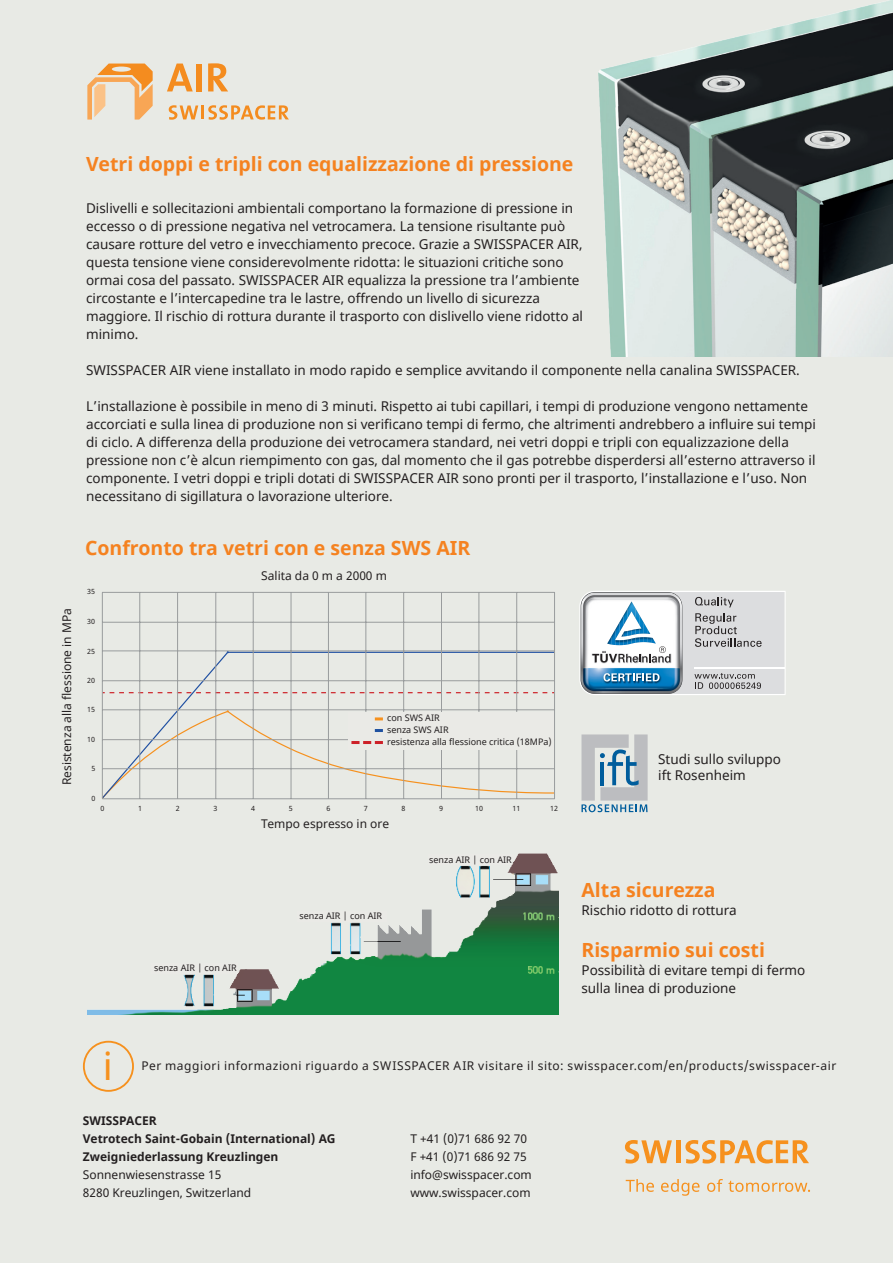
<style>
.page{position:relative;width:893px;height:1263px;background:#e8eae5}
.page>*{position:absolute;margin:0;border:0;box-sizing:border-box;transform-origin:0 0}
.t1{font:39px "Noto Sans";color:#f6911e}
.t2{font:700 19.5px "Noto Sans";color:#f58220}
.t3{font:13.5px/18px "Noto Sans";color:#231f20}
.t4{font:12px/18px "Noto Sans";color:#231f20}
.t5{font:12px "Noto Sans";letter-spacing:.045em;color:#231f20}
.t6{font:700 12px/18px "Noto Sans";color:#231f20}
.t7{font:9px/12px "Noto Sans";color:#231f20}
.t8{font:7.2px "Noto Sans";color:#231f20}
</style>
<div class="page">
<img style="left:598px;top:0;width:295px;height:357px">
<svg style="left:625px;top:1140px;width:47px;height:23px"></svg>
<hr style="left:676px;top:1140px;width:4px;height:23px;background:#f6911e">
<svg style="left:685px;top:1140px;width:124px;height:23px"></svg>
<svg style="left:626px;top:1179px;width:28px;height:13px"></svg>
<svg style="left:661px;top:1179px;width:38px;height:17px"></svg>
<svg style="left:707px;top:1179px;width:103px;height:13px"></svg>
<svg style="left:169px;top:105px;width:120px;height:15px"></svg>
<svg style="left:167px;top:64px;width:26px;height:27px"></svg>
<div style="left:196px;top:64px;width:6px;height:27px;background:#f48c1f"></div>
<svg style="left:208px;top:63px;width:20px;height:28px"></svg>
<svg style="left:87px;top:64px;width:66px;height:56px"></svg>
<img style="left:87px;top:853px;width:472px;height:161px">
<svg style="left:581px;top:734px;width:67px;height:78px"></svg>
<div style="left:83px;top:1041px;width:51px;height:51px;border:2px solid #f6911e;border-radius:50%"></div>
<svg style="left:101px;top:651px;width:453px;height:59px"></svg>
<hr style="left:139px;top:592px;width:1px;height:206px;background:#999c9d">
<hr style="left:177px;top:592px;width:1px;height:206px;background:#999c9d">
<hr style="left:215px;top:592px;width:1px;height:206px;background:#999c9d">
<hr style="left:253px;top:592px;width:1px;height:206px;background:#999c9d">
<hr style="left:291px;top:592px;width:1px;height:206px;background:#999c9d">
<hr style="left:328px;top:592px;width:1px;height:206px;background:#999c9d">
<hr style="left:366px;top:592px;width:1px;height:206px;background:#999c9d">
<hr style="left:403px;top:592px;width:1px;height:206px;background:#999c9d">
<hr style="left:441px;top:592px;width:1px;height:206px;background:#999c9d">
<hr style="left:479px;top:592px;width:1px;height:206px;background:#999c9d">
<hr style="left:516px;top:592px;width:1px;height:206px;background:#999c9d">
<hr style="left:102px;top:592px;width:453px;height:1px;background:#999c9d">
<hr style="left:102px;top:622px;width:453px;height:1px;background:#999c9d">
<hr style="left:102px;top:651px;width:453px;height:1px;background:#999c9d">
<hr style="left:102px;top:680px;width:453px;height:1px;background:#999c9d">
<hr style="left:102px;top:709px;width:453px;height:1px;background:#999c9d">
<hr style="left:554px;top:592px;width:1px;height:206px;background:#999c9d">
<hr style="left:102px;top:592px;width:1px;height:206px;background:#999c9d">
<div style="left:151px;top:963px;width:86px;height:10px;background:#eaeae6"></div>
<div style="left:297px;top:911px;width:89px;height:11px;background:#eaeae6"></div>
<div style="left:429px;top:854px;width:83px;height:10px;background:#eaeae6"></div>
<svg style="left:512px;top:854px;width:5px;height:9px"></svg>
<svg style="left:101px;top:710px;width:454px;height:90px"></svg>
<svg style="left:579px;top:591px;width:207px;height:104px"></svg>
<p class="t4" style="left:58px;top:785px;width:179px;rotate:-90deg">Resistenza alla flessione in MPa</p>
<h2 class="t2" style="left:86px;top:150px;width:489px">Vetri doppi e tripli con equalizzazione di pressione</h2>
<p class="t3" style="left:86px;top:199px;width:498px">Dislivelli e sollecitazioni ambientali comportano la formazione di pressione in eccesso o di pressione negativa nel vetrocamera. La tensione risultante può causare rotture del vetro e invecchiamento precoce. Grazie a SWISSPACER AIR, questa tensione viene considerevolmente ridotta: le situazioni critiche sono ormai cosa del passato. SWISSPACER AIR equalizza la pressione tra l’ambiente circostante e l’intercapedine tra le lastre, offrendo un livello di sicurezza maggiore. Il rischio di rottura durante il trasporto con dislivello viene ridotto al minimo.</p>
<p class="t3" style="left:86px;top:361px;width:715px">SWISSPACER AIR viene installato in modo rapido e semplice avvitando il componente nella canalina SWISSPACER.</p>
<p class="t3" style="left:86px;top:397px;width:731px">L’installazione è possibile in meno di 3 minuti. Rispetto ai tubi capillari, i tempi di produzione vengono nettamente accorciati e sulla linea di produzione non si verificano tempi di fermo, che altrimenti andrebbero a influire sui tempi di ciclo. A differenza della produzione dei vetrocamera standard, nei vetri doppi e tripli con equalizzazione della pressione non c’è alcun riempimento con gas, dal momento che il gas potrebbe disperdersi all’esterno attraverso il componente. I vetri doppi e tripli dotati di SWISSPACER AIR sono pronti per il trasporto, l’installazione e l’uso. Non necessitano di sigillatura o lavorazione ulteriore.</p>
<h2 class="t2" style="left:85px;top:534px;width:387px">Confronto tra vetri con e senza SWS AIR</h2>
<p class="t8" style="left:87px;top:587px;width:9px">35</p>
<p class="t8" style="left:87px;top:616px;width:9px">30</p>
<p class="t8" style="left:87px;top:646px;width:9px">25</p>
<p class="t8" style="left:87px;top:675px;width:9px">20</p>
<p class="t8" style="left:87px;top:705px;width:9px">15</p>
<p class="t8" style="left:87px;top:734px;width:9px">10</p>
<p class="t8" style="left:91px;top:764px;width:5px">5</p>
<p class="t8" style="left:91px;top:794px;width:5px">0</p>
<p class="t4" style="left:261px;top:567px;width:127px">Salita da 0 m a 2000 m</p>
<p class="t7" style="left:387px;top:712px;width:166px">con SWS AIR<br>senza SWS AIR<br>resistenza alla flessione critica (18MPa)</p>
<p class="t8" style="left:101px;top:803px;width:5px">0</p>
<p class="t8" style="left:138px;top:803px;width:5px">1</p>
<p class="t8" style="left:176px;top:803px;width:5px">2</p>
<p class="t8" style="left:214px;top:803px;width:5px">3</p>
<p class="t8" style="left:251px;top:803px;width:5px">4</p>
<p class="t8" style="left:289px;top:803px;width:5px">5</p>
<p class="t8" style="left:327px;top:803px;width:5px">6</p>
<p class="t8" style="left:364px;top:803px;width:5px">7</p>
<p class="t8" style="left:401px;top:803px;width:5px">8</p>
<p class="t8" style="left:439px;top:803px;width:5px">9</p>
<p class="t8" style="left:475px;top:803px;width:9px">10</p>
<p class="t8" style="left:512px;top:803px;width:9px">11</p>
<p class="t8" style="left:550px;top:803px;width:9px">12</p>
<p class="t4" style="left:261px;top:815px;width:129px">Tempo espresso in ore</p>
<p class="t7" style="left:154px;top:962px;width:84px">senza AIR | con AIR</p>
<p class="t7" style="left:300px;top:910px;width:84px">senza AIR | con AIR</p>
<p class="t7" style="left:429px;top:854px;width:84px">senza AIR | con AIR</p>
<p class="t3" style="left:658px;top:751px;width:124px;line-height:16.5px">Studi sullo sviluppo ift Rosenheim</p>
<h2 class="t2" style="left:581px;top:876px;width:136px">Alta sicurezza</h2>
<p class="t3" style="left:581px;top:901px;width:157px">Rischio ridotto di rottura</p>
<h2 class="t2" style="left:581px;top:936px;width:185px">Risparmio sui costi</h2>
<p class="t3" style="left:581px;top:961px;width:225px">Possibilità di evitare tempi di fermo sulla linea di produzione</p>
<h1 class="t1" style="left:103px;top:1039px;width:12px">i</h1>
<p class="t5" style="left:141px;top:1057px;width:696px">Per maggiori informazioni riguardo a SWISSPACER AIR visitare il sito: swisspacer.com/en/products/swisspacer-air</p>
<p class="t6" style="left:83px;top:1112px;width:254px">SWISSPACER<br>Vetrotech Saint-Gobain (International) AG<br>Zweigniederlassung Kreuzlingen</p>
<p class="t4" style="left:83px;top:1166px;width:170px">Sonnenwiesenstrasse 15<br>8280 Kreuzlingen, Switzerland</p>
<p class="t4" style="left:410px;top:1130px;width:123px">T +41 (0)71 686 92 70<br>F +41 (0)71 686 92 75 info@swisspacer.com www.swisspacer.com</p>
</div>
